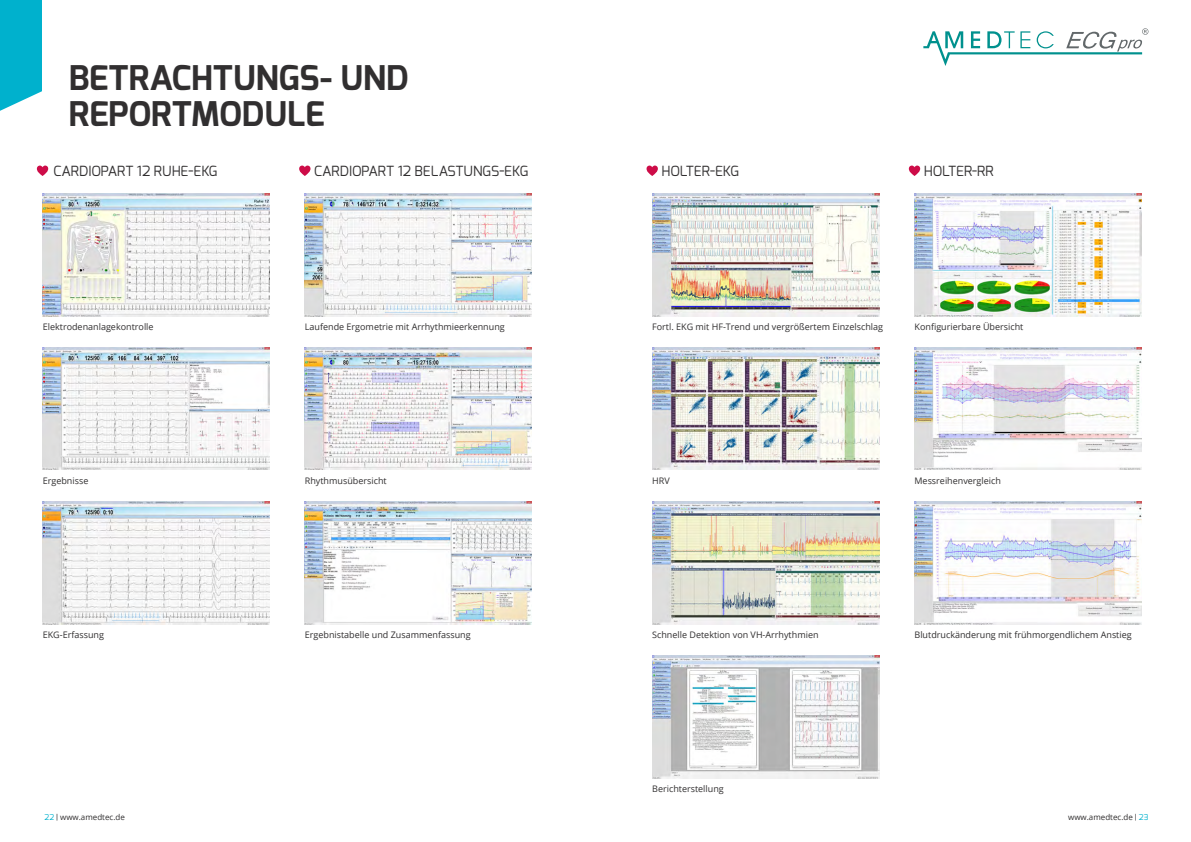
<style>
.page{position:relative;width:1191px;height:842px;background:#fff}
.page>*{position:absolute;margin:0;border:0;box-sizing:border-box;transform-origin:0 0}
.Fließtext{font:700 34px "Exo";color:#312f30}
.t1{font:14px "Exo";color:#312f30}
.Fließtext-2{font:9px "Open Sans";color:#312f30}
.t2{font:8px "Open Sans";color:#312f30}
.s1{font-family:"Exo";color:#00b1cd}
.s2{font-family:"Exo"}
</style>
<div class="page">
<img style="left:42px;top:165px;width:490px;height:460px">
<svg style="left:923px;top:28px;width:225px;height:38px"></svg>
<svg style="left:42px;top:165px;width:226px;height:84px"></svg>
<img style="left:43px;top:194px;width:227px;height:122px">
<img style="left:305px;top:194px;width:226px;height:122px">
<img style="left:43px;top:347px;width:227px;height:123px">
<img style="left:305px;top:347px;width:226px;height:123px">
<img style="left:43px;top:501px;width:227px;height:123px">
<img style="left:305px;top:501px;width:226px;height:123px">
<svg style="left:0;top:0;width:92px;height:193px"></svg>
<svg style="left:299px;top:166px;width:11px;height:10px"></svg>
<img style="left:652px;top:194px;width:227px;height:122px">
<img style="left:914px;top:194px;width:227px;height:122px">
<img style="left:652px;top:347px;width:227px;height:123px">
<img style="left:914px;top:347px;width:227px;height:123px">
<img style="left:652px;top:501px;width:227px;height:123px">
<img style="left:652px;top:655px;width:227px;height:123px">
<img style="left:914px;top:501px;width:227px;height:123px">
<svg style="left:646px;top:166px;width:12px;height:10px"></svg>
<svg style="left:909px;top:166px;width:11px;height:10px"></svg>
<p class="Fließtext" style="left:69px;top:56px;width:341px">BETRACHTUNGS- UND</p>
<p class="Fließtext" style="left:69px;top:92px;width:257px">REPORTMODULE</p>
<p class="t1" style="left:53px;top:162px;width:166px">CARDIOPART 12 RUHE-EKG</p>
<p class="t1" style="left:314px;top:162px;width:216px">CARDIOPART 12 BELASTUNGS-EKG</p>
<p class="t1" style="left:661px;top:162px;width:79px">HOLTER-EKG</p>
<p class="t1" style="left:923px;top:162px;width:72px">HOLTER-RR</p>
<p class="Fließtext-2" style="left:43px;top:321px;width:112px">Elektrodenanlagekontrolle</p>
<p class="Fließtext-2" style="left:305px;top:321px;width:201px">Laufende Ergometrie mit Arrhythmieerkennung</p>
<p class="Fließtext-2" style="left:652px;top:321px;width:232px">Fortl. EKG mit HF-Trend und vergrößertem Einzelschlag</p>
<p class="Fließtext-2" style="left:914px;top:321px;width:110px">Konfigurierbare Übersicht</p>
<p class="Fließtext-2" style="left:43px;top:475px;width:47px">Ergebnisse</p>
<p class="Fließtext-2" style="left:305px;top:475px;width:83px">Rhythmusübersicht</p>
<p class="Fließtext-2" style="left:43px;top:629px;width:63px">EKG-Erfassung</p>
<p class="Fließtext-2" style="left:305px;top:629px;width:167px">Ergebnistabelle und Zusammenfassung</p>
<p class="Fließtext-2" style="left:652px;top:475px;width:19px">HRV</p>
<p class="Fließtext-2" style="left:914px;top:475px;width:88px">Messreihenvergleich</p>
<p class="Fließtext-2" style="left:652px;top:629px;width:168px">Schnelle Detektion von VH-Arrhythmien</p>
<p class="Fließtext-2" style="left:652px;top:783px;width:73px">Berichterstellung</p>
<p class="Fließtext-2" style="left:914px;top:629px;width:219px">Blutdruckänderung mit frühmorgendlichem Anstieg</p>
<p class="t2" style="left:45px;top:812px;width:82px"><span class="s1">22</span> <span class="s2">|</span> www.amedtec.de</p>
<p class="t2" style="left:1068px;top:812px;width:82px">www.amedtec.de <span class="s2">|</span> <span class="s1">23</span></p>
</div>
